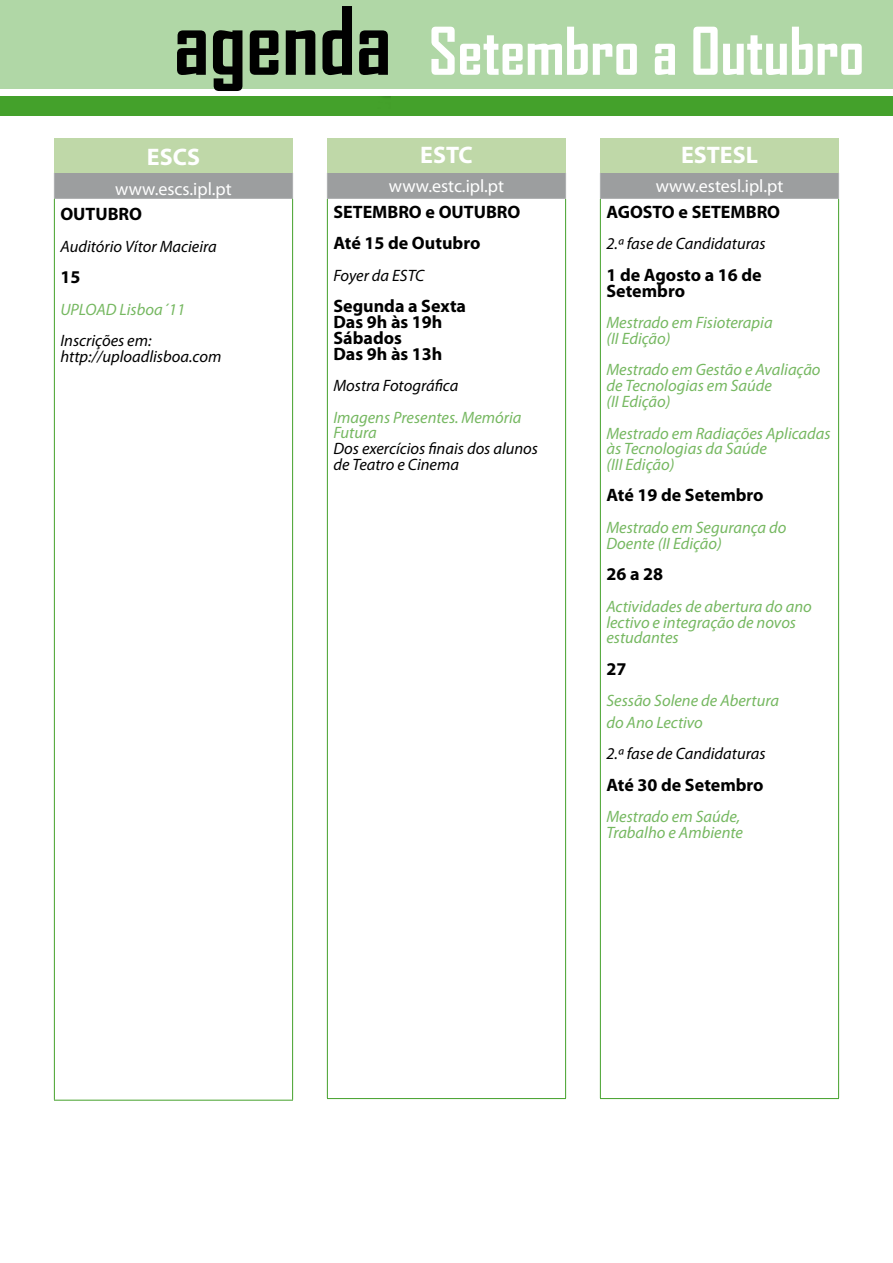
<style>
.page{position:relative;width:893px;height:1263px;background:#fff}
.page>*{position:absolute;margin:0;border:0;box-sizing:border-box;transform-origin:0 0}
.t1{font:700 63px "Agency FB";color:#fff}
.t2{font:700 24px "Myriad Pro";color:#fff}
.t3{font:700 18px/15.8px "Myriad Pro";color:#000}
.t4{font:18px "Myriad Pro";color:#fff}
.t5{font:italic 16.5px/15.8px "Myriad Pro";color:#76b861}
.t6{font:italic 16.5px/15.8px "Myriad Pro";color:#000}
.s1{font-size:90px;color:#000}
</style>
<div class="page">
<div style="left:0;top:97px;width:893px;height:19px;background:#44a12b"></div>
<div style="left:0;top:0;width:893px;height:89px;background:#b0d7a6"></div>
<hr style="left:892px;top:1129px;width:1px;height:134px;background:#94c073">
<hr style="left:892px;top:0;width:1px;height:89px;background:#44a12b">
<div style="left:54px;top:139px;width:239px;height:34px;background:#bfd8a8"></div>
<div style="left:54px;top:173px;width:239px;height:25px;background:#9c9e9f"></div>
<svg style="left:54px;top:173px;width:1px;height:25px"></svg>
<svg style="left:292px;top:173px;width:1px;height:25px"></svg>
<hr style="left:54px;top:198px;width:239px;height:1px;background:#b1b3b4">
<hr style="left:54px;top:199px;width:1px;height:901px;background:#44a12b">
<hr style="left:292px;top:199px;width:1px;height:901px;background:#44a12b">
<hr style="left:54px;top:1100px;width:239px;height:1px;background:#44a12b">
<div style="left:327px;top:139px;width:239px;height:34px;background:#bfd8a8"></div>
<div style="left:327px;top:173px;width:239px;height:25px;background:#9c9e9f"></div>
<hr style="left:327px;top:199px;width:1px;height:899px;background:#44a12b">
<hr style="left:565px;top:199px;width:1px;height:899px;background:#44a12b">
<hr style="left:327px;top:1098px;width:239px;height:1px;background:#44a12b">
<svg style="left:327px;top:173px;width:1px;height:25px"></svg>
<svg style="left:565px;top:173px;width:1px;height:25px"></svg>
<hr style="left:327px;top:198px;width:239px;height:1px;background:#b1b3b4">
<div style="left:600px;top:139px;width:239px;height:34px;background:#bfd8a8"></div>
<div style="left:600px;top:173px;width:239px;height:25px;background:#9c9e9f"></div>
<hr style="left:600px;top:199px;width:1px;height:899px;background:#44a12b">
<hr style="left:838px;top:199px;width:1px;height:899px;background:#44a12b">
<hr style="left:600px;top:1098px;width:239px;height:1px;background:#44a12b">
<svg style="left:600px;top:173px;width:1px;height:25px"></svg>
<svg style="left:838px;top:173px;width:1px;height:25px"></svg>
<hr style="left:600px;top:198px;width:239px;height:1px;background:#b1b3b4">
<h1 class="t1" style="left:174px;top:12px;width:692px"><span class="s1">agenda</span> Setembro a Outubro</h1>
<h2 class="t2" style="left:147px;top:142px;width:55px">ESCS</h2>
<p class="t4" style="left:115px;top:178px;width:118px">www.escs.ipl.pt</p>
<p class="t3" style="left:60px;top:206px;width:83px">OUTUBRO</p>
<p class="t6" style="left:60px;top:238px;width:158px">Auditório Vítor Macieira</p>
<p class="t3" style="left:60px;top:269px;width:21px">15</p>
<p class="t5" style="left:60px;top:301px;width:126px">UPLOAD Lisboa´11</p>
<p class="t6" style="left:60px;top:333px;width:162px">Inscrições em: http://uploadlisboa.com</p>
<h2 class="t2" style="left:420px;top:139px;width:54px">ESTC</h2>
<p class="t4" style="left:389px;top:175px;width:117px">www.estc.ipl.pt</p>
<p class="t3" style="left:333px;top:196px;width:188px;line-height:31.5px">SETEMBRO e OUTUBRO<br>Até 15 de Outubro</p>
<p class="t6" style="left:333px;top:267px;width:92px">Foyer da ESTC</p>
<p class="t3" style="left:333px;top:298px;width:134px">Segunda a Sexta<br>Das 9h às 19h<br>Sábados<br>Das 9h às 13h</p>
<p class="t6" style="left:333px;top:378px;width:126px">Mostra Fotográfica</p>
<p class="t5" style="left:333px;top:409px;width:190px">Imagens Presentes. Memória<br>Futura</p>
<p class="t6" style="left:333px;top:441px;width:206px">Dos exercícios finais dos alunos de Teatro e Cinema</p>
<h2 class="t2" style="left:681px;top:139px;width:78px">ESTESL</h2>
<p class="t4" style="left:656px;top:175px;width:129px">www.estesl.ipl.pt</p>
<p class="t3" style="left:606px;top:203px;width:175px">AGOSTO e SETEMBRO</p>
<p class="t6" style="left:606px;top:236px;width:161px">2.ª fase de Candidaturas</p>
<p class="t3" style="left:606px;top:266px;width:157px">1 de Agosto a 16 de<br>Setembro</p>
<p class="t5" style="left:606px;top:315px;width:168px">Mestrado em Fisioterapia (II Edição)</p>
<p class="t5" style="left:606px;top:362px;width:216px">Mestrado em Gestão e Avaliação de Tecnologias em Saúde<br>(II Edição)</p>
<p class="t5" style="left:606px;top:425px;width:226px">Mestrado em Radiações Aplicadas às Tecnologias da Saúde<br>(III Edição)</p>
<p class="t3" style="left:606px;top:487px;width:159px">Até 19 de Setembro</p>
<p class="t5" style="left:606px;top:519px;width:182px">Mestrado em Segurança do<br>Doente (II Edição)</p>
<p class="t3" style="left:606px;top:566px;width:58px">26 a 28</p>
<p class="t5" style="left:606px;top:598px;width:207px">Actividades de abertura do ano lectivo e integração de novos estudantes</p>
<p class="t3" style="left:606px;top:660px;width:21px">27</p>
<p class="t5" style="left:606px;top:690px;width:174px;line-height:21.6px">Sessão Solene de Abertura do Ano Lectivo</p>
<p class="t6" style="left:606px;top:746px;width:161px">2.ª fase de Candidaturas</p>
<p class="t3" style="left:606px;top:776px;width:159px">Até 30 de Setembro</p>
<p class="t5" style="left:606px;top:809px;width:138px">Mestrado em Saúde,<br>Trabalho e Ambiente</p>
</div>
